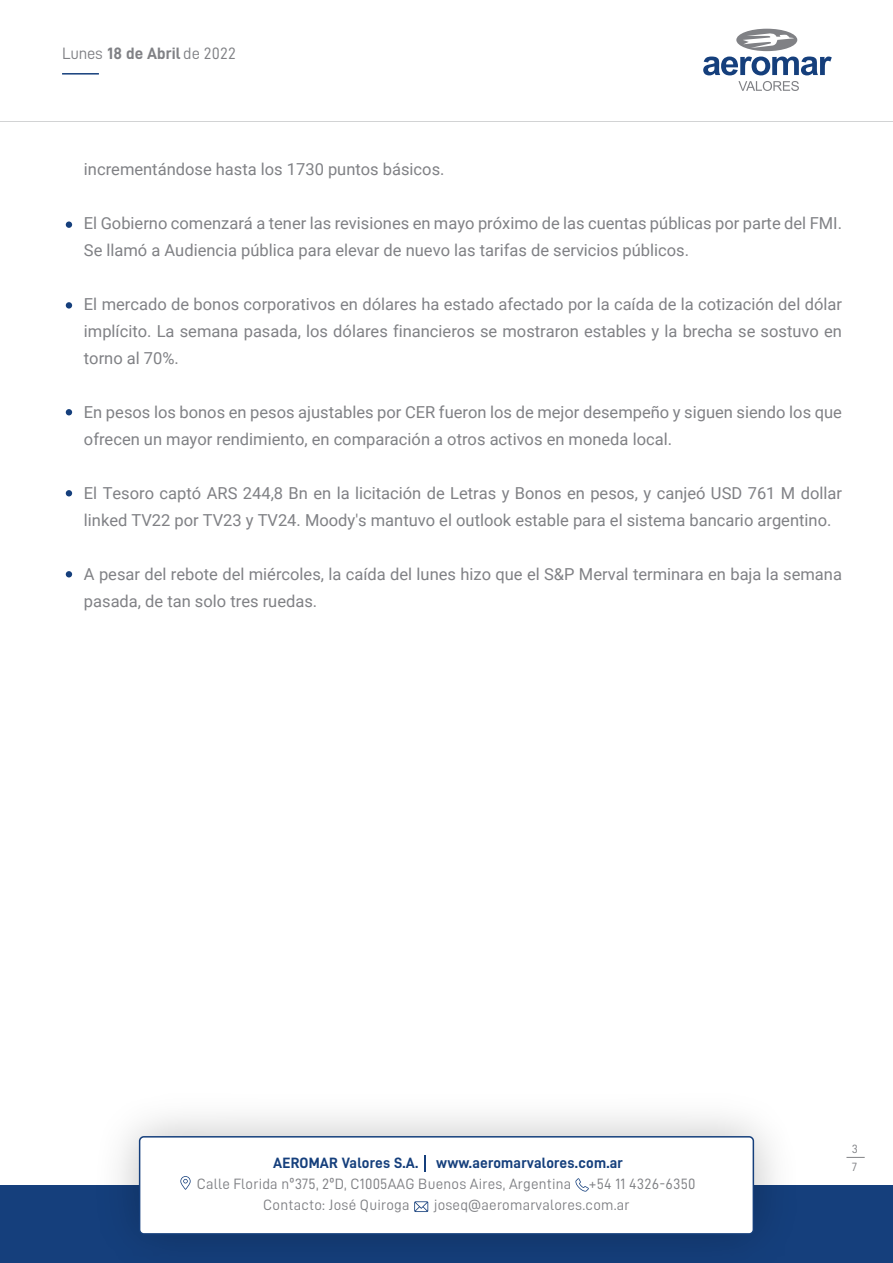
<style>
.page{position:relative;width:893px;height:1263px;background:#fff}
.page>*{position:absolute;margin:0;border:0;box-sizing:border-box;transform-origin:0 0}
.t1{font:16.5px/27px "Roboto";color:#808185}
.t2{font:16.5px "D DIN";letter-spacing:-.005em;color:#808185}
.t3{font:15px/21px "D DIN";letter-spacing:.015em;color:#808185}
.t4{font:15px "D DIN Bold";letter-spacing:.015em;color:#153f7c}
.t5{font:12px "D DIN";color:#808185}
.s1{font-family:"D DIN Bold"}
</style>
<div class="page">
<svg style="left:846px;top:1157px;width:19px;height:1px"></svg>
<div style="left:0;top:1185px;width:893px;height:78px;background:#153f7c"></div>
<div style="left:140px;top:1137px;width:613px;height:97px;background:#fff;border-radius:4px"></div>
<div style="left:139px;top:1136px;width:615px;height:98px;border:2px solid #153f7c;border-radius:4px"></div>
<svg style="left:425px;top:1155px;width:1px;height:17px"></svg>
<svg style="left:414px;top:1201px;width:14px;height:11px"></svg>
<svg style="left:575px;top:1178px;width:14px;height:13px"></svg>
<svg style="left:180px;top:1176px;width:11px;height:14px"></svg>
<hr style="left:0;top:121px;width:893px;height:1px;background:#808185">
<svg style="left:703px;top:57px;width:129px;height:18px"></svg>
<svg style="left:738px;top:81px;width:61px;height:10px"></svg>
<div style="left:736px;top:29px;width:61px;height:22px;background:#808185;border-radius:50%"></div>
<svg style="left:743px;top:33px;width:51px;height:15px"></svg>
<hr style="left:62px;top:73px;width:37px;height:2px;background:#153f7c">
<svg style="left:66px;top:409px;width:6px;height:6px"></svg>
<svg style="left:66px;top:490px;width:6px;height:6px"></svg>
<svg style="left:66px;top:571px;width:6px;height:6px"></svg>
<div style="left:66px;top:302px;width:6px;height:7px;background:#153f7c;border-radius:50%"></div>
<div style="left:66px;top:221px;width:6px;height:7px;background:#153f7c;border-radius:50%"></div>
<p class="t2" style="left:62px;top:45px;width:175px">Lunes <span class="s1">18 de Abril</span> de 2022</p>
<p class="t1" style="left:84px;top:155px;width:362px">incrementándose hasta los 1730 puntos básicos.</p>
<p class="t1" style="left:84px;top:209px;width:760px">El Gobierno comenzará a tener las revisiones en mayo próximo de las cuentas públicas por parte del FMI.<br>Se llamó a Audiencia pública para elevar de nuevo las tarifas de servicios públicos.</p>
<p class="t1" style="left:84px;top:290px;width:760px;text-align:justify">El mercado de bonos corporativos en dólares ha estado afectado por la caída de la cotización del dólar implícito. La semana pasada, los dólares financieros se mostraron estables y la brecha se sostuvo en torno al 70%.</p>
<p class="t1" style="left:84px;top:398px;width:760px">En pesos los bonos en pesos ajustables por CER fueron los de mejor desempeño y siguen siendo los que ofrecen un mayor rendimiento, en comparación a otros activos en moneda local.</p>
<p class="t1" style="left:84px;top:479px;width:760px">El Tesoro captó ARS 244,8 Bn en la licitación de Letras y Bonos en pesos, y canjeó USD 761 M dollar linked TV22 por TV23 y TV24. Moody's mantuvo el outlook estable para el sistema bancario argentino.</p>
<p class="t1" style="left:84px;top:560px;width:760px">A pesar del rebote del miércoles, la caída del lunes hizo que el S&amp;P Merval terminara en baja la semana pasada, de tan solo tres ruedas.</p>
<p class="t5" style="left:852px;top:1142px;width:8px">3</p>
<p class="t4" style="left:273px;top:1154px;width:351px">AEROMAR Valores S.A. www.aeromarvalores.com.ar</p>
<p class="t5" style="left:852px;top:1160px;width:7px">7</p>
<p class="t3" style="left:263px;top:1173px;width:434px;text-indent:-66px">Calle Florida nº375, 2ºD, C1005AAG Buenos Aires, Argentina +54 11 4326-6350<br>Contacto: José Quiroga</p>
<p class="t3" style="left:434px;top:1194px;width:197px">joseq@aeromarvalores.com.ar</p>
</div>
